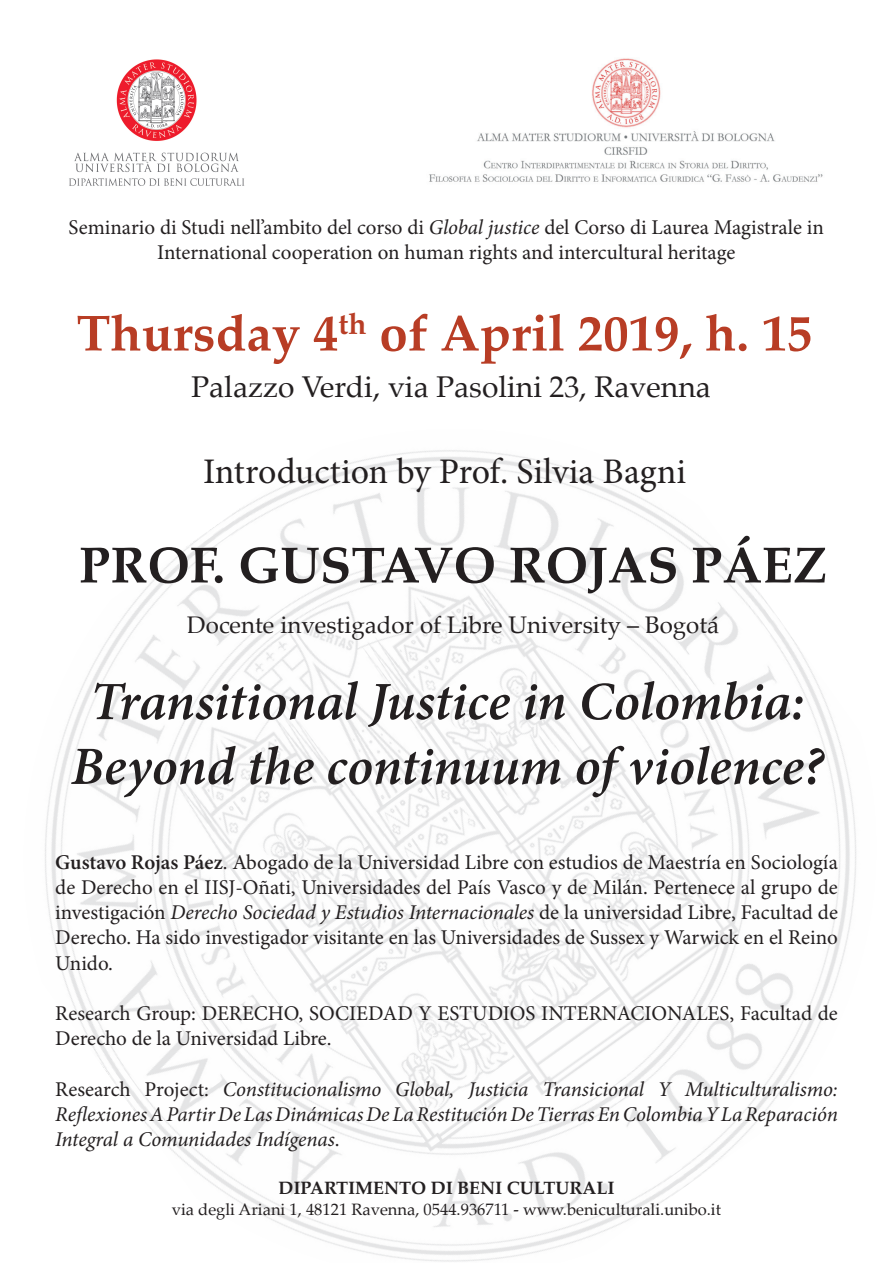
<style>
.page{position:relative;width:893px;height:1263px;background:#fff}
.page>*{position:absolute;margin:0;border:0;box-sizing:border-box;transform-origin:0 0}
.t1{font:italic 600 54px/64.8px "Minion Pro";letter-spacing:-.005em;color:#231f20;text-align:center}
.t2{font:700 51px "Palatino";color:#b83d25}
.t3{font:700 51px "Palatino";color:#231f20}
.t4{font:36px "Minion Pro";letter-spacing:-.005em;color:#231f20}
.t5{font:30px "Palatino";color:#231f20}
.t6{font:24px "Palatino";color:#231f20}
.t7{font:21px/25.2px "Minion Pro";color:#231f20;text-align:center}
.t8{font:italic 21px/25.2px "Minion Pro";letter-spacing:-.01em;color:#231f20;text-align:justify}
.t9{font:700 18px "Palatino";color:#231f20}
.t10{font:16.5px "Palatino";color:#231f20}
.s1{font-style:italic}
.s2{font-weight:600}
.s3{font-style:normal}
</style>
<div class="page">
<img style="left:45px;top:450px;width:811px;height:812px">
<img style="left:69px;top:59px;width:176px;height:127px">
<img style="left:429px;top:58px;width:394px;height:124px">
<p class="t7" style="left:69px;top:215px;width:757px">Seminario di Studi nell’ambito del corso di <span class="s1">Global justice</span> del Corso di Laurea Magistrale in<br>International cooperation on human rights and intercultural heritage</p>
<h2 class="t2" style="left:76px;top:290px;width:738px">THURSDAY 4<sup>TH</sup> OF APRIL 2019, H. 15</h2>
<h3 class="t5" style="left:191px;top:362px;width:521px">Palazzo Verdi, via Pasolini 23, Ravenna</h3>
<h3 class="t4" style="left:203px;top:447px;width:484px">Introduction by Prof. Silvia Bagni</h3>
<h2 class="t3" style="left:79px;top:522px;width:750px">PROF. GUSTAVO ROJAS PÁEZ</h2>
<p class="t6" style="left:187px;top:605px;width:533px">Docente investigador of Libre University – Bogotá</p>
<h1 class="t1" style="left:71px;top:669px;width:754px">Transitional Justice in Colombia:<br>Beyond the continuum of violence?</h1>
<p class="t7" style="left:55px;top:849px;width:784px;text-align:justify"><span class="s2">Gustavo Rojas Páez</span>. Abogado de la Universidad Libre con estudios de Maestría en Sociología de Derecho en el IISJ-Oñati, Universidades del País Vasco y de Milán. Pertenece al grupo de investigación <span class="s1">Derecho Sociedad y Estudios Internacionales</span> de la universidad Libre, Facultad de Derecho. Ha sido investigador visitante en las Universidades de Sussex y Warwick en el Reino Unido.</p>
<p class="t7" style="left:55px;top:1001px;width:784px;text-align:left">Research Group: DERECHO, SOCIEDAD Y ESTUDIOS INTERNACIONALES, Facultad de<br>Derecho de la Universidad Libre.</p>
<p class="t8" style="left:55px;top:1076px;width:784px"><span class="s3">Research Project:</span> Constitucionalismo Global, Justicia Transicional Y Multiculturalismo:<br>Reflexiones A Partir De Las Dinámicas De La Restitución De Tierras En Colombia Y La Reparación Integral a Comunidades Indígenas<span class="s3">.</span></p>
<p class="t9" style="left:279px;top:1172px;width:337px">DIPARTIMENTO DI BENI CULTURALI</p>
<p class="t10" style="left:172px;top:1195px;width:551px">via degli Ariani 1, 48121 Ravenna, 0544.936711 - www.beniculturali.unibo.it</p>
</div>
